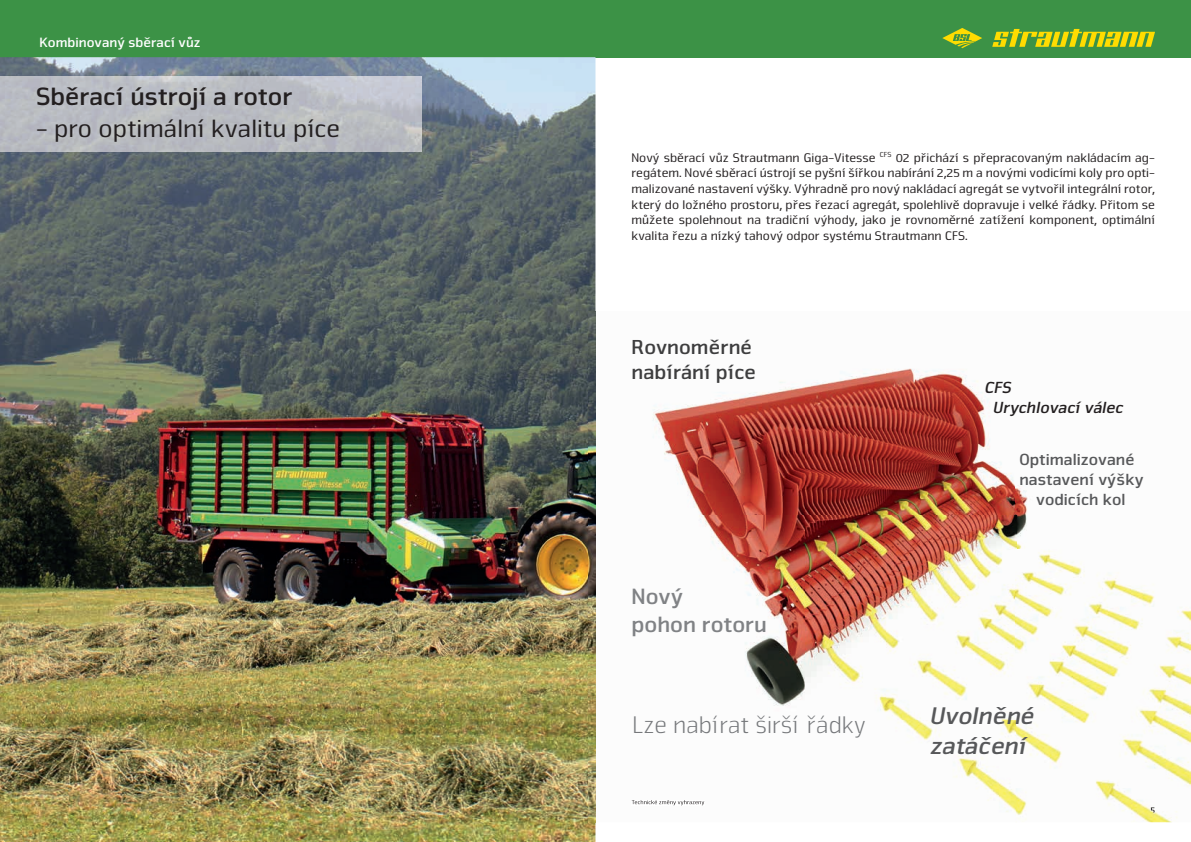
<style>
.page{position:relative;width:1191px;height:842px;background:#fff}
.page>*{position:absolute;margin:0;border:0;box-sizing:border-box;transform-origin:0 0}
.t1{font:26px "Nuri Pro";color:#231f20}
.t2{font:700 26px "Nuri Pro";color:#231f20}
.t3{font:300 25px "Nuri Pro";color:#76787b}
.t4{font:italic 700 25px/30px "Nuri Pro";color:#57585a}
.t5{font:700 23px/27.6px "Nuri Pro";color:#808285}
.t6{font:700 21px/25.2px "Nuri Pro";color:#3e3e3f}
.t7{font:700 16.7px/20.1px "Nuri Pro";color:#57585a;text-align:center}
.t8{font:italic 700 16.7px/20.1px "Nuri Pro";color:#231f20}
.t9{font:700 14px "Nuri Pro";color:#fff}
.t10{font:13px/15.6px "Nuri Pro";color:#231f20;text-align:justify}
</style>
<div class="page">
<div style="left:0;top:0;width:1191px;height:57px;background:#3c9246"></div>
<svg style="left:992px;top:29px;width:163px;height:18px"></svg>
<svg style="left:942px;top:28px;width:40px;height:20px"></svg>
<img style="left:0;top:57px;width:595px;height:785px">
<img style="left:0;top:76px;width:421px;height:76px">
<img style="left:588px;top:312px;width:603px;height:510px">
<img style="left:631px;top:800px;width:73px;height:5px">
<svg style="left:1150px;top:807px;width:4px;height:6px"></svg>
<p class="t9" style="left:40px;top:34px;width:162px">Kombinovaný sběrací vůz</p>
<h1 class="t2" style="left:36px;top:81px;width:258px">Sběrací ústrojí a rotor</h1>
<h1 class="t1" style="left:36px;top:113px;width:305px">- pro optimální kvalitu píce</h1>
<p class="t10" style="left:631px;top:150px;width:525px">Nový sběrací vůz Strautmann Giga-Vitesse <sup>CFS</sup> 02 přichází s přepracovaným nakládacím ag&shy;regátem. Nové sběrací ústrojí se pyšní šířkou nabírání 2,25 m a novými vodicími koly pro opti&shy;malizované nastavení výšky. Výhradně pro nový nakládací agregát se vytvořil integrální rotor, který do ložného prostoru, přes řezací agregát, spolehlivě dopravuje i velké řádky. Přitom se můžete spolehnout na tradiční výhody, jako je rovnoměrné zatížení komponent, optimální kvalita řezu a nízký tahový odpor systému Strautmann CFS.</p>
<h3 class="t6" style="left:631px;top:334px;width:126px">Rovnoměrné nabírání píce</h3>
<h3 class="t5" style="left:631px;top:583px;width:137px">Nový<br>pohon rotoru</h3>
<p class="t8" style="left:993px;top:377px;width:132px;text-indent:-8px">CFS<br>Urychlovací válec</p>
<p class="t7" style="left:1019px;top:450px;width:126px">Optimalizované nastavení výšky vodicích kol</p>
<h2 class="t3" style="left:632px;top:710px;width:235px">Lze nabírat širší řádky</h2>
<h2 class="t4" style="left:930px;top:701px;width:105px">Uvolněné zatáčení</h2>
</div>
